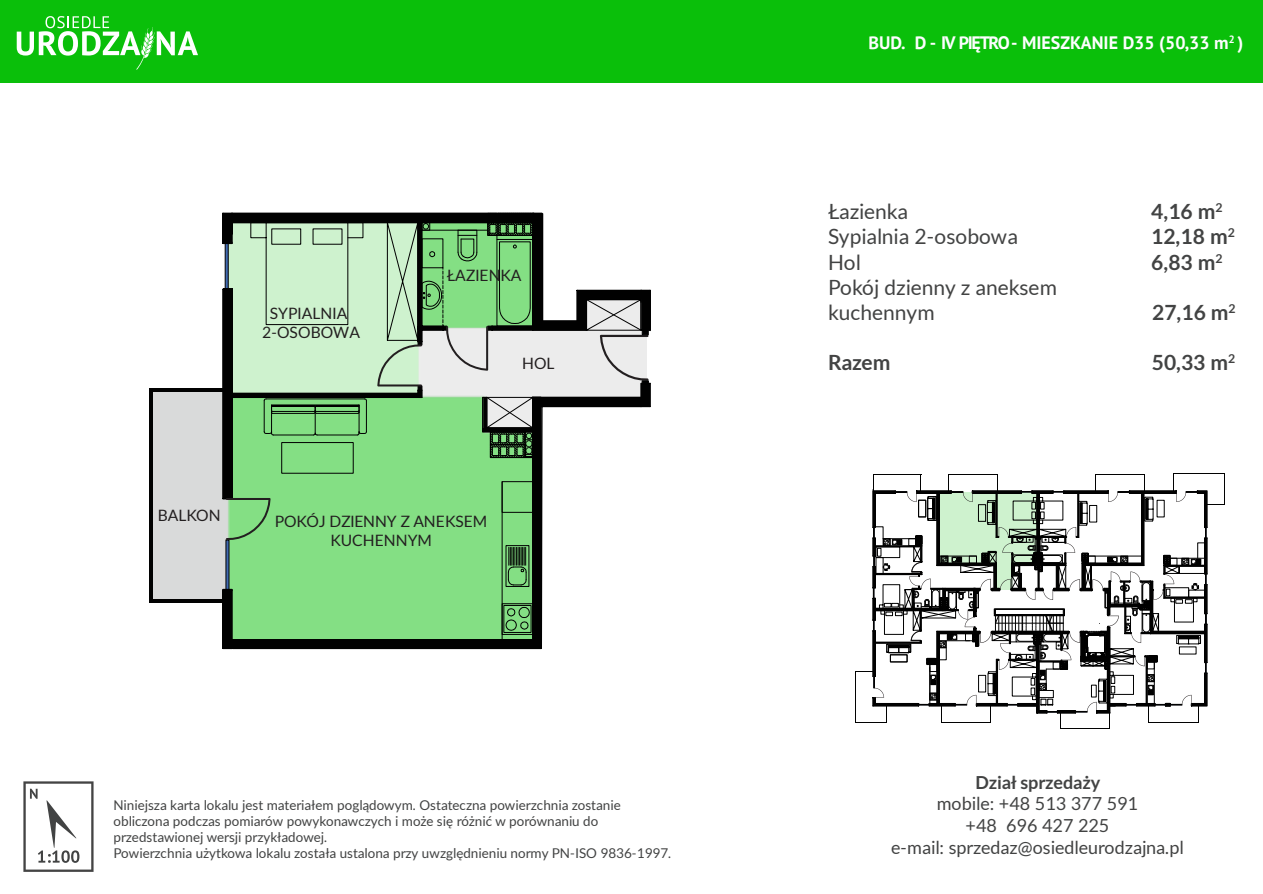
<style>
.page{position:relative;width:1263px;height:894px;background:#fff}
.page>*{position:absolute;margin:0;border:0;box-sizing:border-box;transform-origin:0 0}
.t1{font:21px/25.2px "Lato";color:#424343}
.t2{font:700 21px "Lato";color:#424343}
.t3{font:18px/21.6px "Lato";color:#424343;text-align:center}
.t4{font:700 18px "PT Sans";color:#fdfefe}
.t5{font:700 18px "Lato";letter-spacing:-.005em;color:#424343}
.t6{font:15.6px/18.8px "Lato";color:#231f20;text-align:center}
.t7{font:15.6px "Lato";letter-spacing:-.02em;color:#231f20}
.t8{font:13.5px/16.2px "Lato";color:#424343}
</style>
<div class="page">
<svg style="left:23px;top:781px;width:71px;height:91px"></svg>
<div style="left:0;top:0;width:1262px;height:82px;background:#0abf0a"></div>
<svg style="left:17px;top:16px;width:181px;height:54px"></svg>
<img style="left:150px;top:223px;width:227px;height:416px">
<hr style="left:226px;top:540px;width:3px;height:60px;background:#406ab2">
<svg style="left:225px;top:244px;width:4px;height:45px"></svg>
<hr style="left:231px;top:590px;width:2px;height:58px;background:#000">
<hr style="left:231px;top:289px;width:2px;height:210px;background:#000">
<hr style="left:231px;top:223px;width:2px;height:20px;background:#000">
<hr style="left:231px;top:213px;width:2px;height:21px;background:#000">
<hr style="left:222px;top:213px;width:2px;height:30px;background:#000">
<hr style="left:222px;top:289px;width:2px;height:210px;background:#000">
<hr style="left:222px;top:590px;width:2px;height:58px;background:#000">
<hr style="left:233px;top:648px;width:308px;height:1px;background:#000">
<hr style="left:233px;top:222px;width:301px;height:1px;background:#000">
<hr style="left:232px;top:393px;width:186px;height:1px;background:#000">
<hr style="left:232px;top:397px;width:190px;height:1px;background:#000">
<svg style="left:250px;top:223px;width:99px;height:102px;background:#c3e5c3"></svg>
<div style="left:347px;top:222px;width:16px;height:16px;border:1px solid #000"></div>
<hr style="left:272px;top:405px;width:87px;height:1px;background:#000">
<hr style="left:273px;top:413px;width:41px;height:1px;background:#000">
<hr style="left:273px;top:411px;width:41px;height:1px;background:#000">
<hr style="left:273px;top:406px;width:41px;height:1px;background:#000">
<hr style="left:273px;top:435px;width:40px;height:1px;background:#000">
<hr style="left:266px;top:399px;width:98px;height:1px;background:#000">
<hr style="left:317px;top:413px;width:41px;height:1px;background:#000">
<hr style="left:317px;top:411px;width:41px;height:1px;background:#000">
<hr style="left:317px;top:406px;width:41px;height:1px;background:#000">
<hr style="left:317px;top:435px;width:40px;height:1px;background:#000">
<svg style="left:356px;top:398px;width:11px;height:38px"></svg>
<svg style="left:313px;top:405px;width:5px;height:31px"></svg>
<svg style="left:263px;top:398px;width:11px;height:38px"></svg>
<div style="left:281px;top:442px;width:73px;height:32px;border:1px solid #000"></div>
<div style="left:223px;top:213px;width:9px;height:31px;background:#010101"></div>
<div style="left:224px;top:213px;width:317px;height:9px;background:#010101"></div>
<div style="left:223px;top:289px;width:9px;height:209px;background:#010101"></div>
<hr style="left:226px;top:394px;width:196px;height:3px;background:#010101">
<div style="left:223px;top:590px;width:9px;height:58px;background:#010101"></div>
<div style="left:223px;top:639px;width:316px;height:9px;background:#010101"></div>
<svg style="left:223px;top:498px;width:48px;height:42px;background:#82c882"></svg>
<hr style="left:149px;top:599px;width:77px;height:3px;background:#010101">
<hr style="left:149px;top:389px;width:77px;height:3px;background:#010101">
<hr style="left:149px;top:389px;width:4px;height:213px;background:#010101">
<svg style="left:377px;top:213px;width:274px;height:437px"></svg>
<hr style="left:482px;top:428px;width:54px;height:4px;background:#010101">
<svg style="left:483px;top:397px;width:4px;height:31px"></svg>
<hr style="left:1060px;top:729px;width:50px;height:1px;background:#010101">
<svg style="left:855px;top:473px;width:370px;height:256px"></svg>
<p class="t6" style="left:262px;top:304px;width:99px">SYPIALNIA<br>2-OSOBOWA</p>
<p class="t7" style="left:447px;top:267px;width:76px">ŁAZIENKA</p>
<p class="t6" style="left:522px;top:354px;width:34px">HOL</p>
<p class="t6" style="left:158px;top:506px;width:64px">BALKON</p>
<p class="t6" style="left:275px;top:512px;width:214px">POKÓJ DZIENNY Z ANEKSEM<br>KUCHENNYM</p>
<p class="t8" style="left:113px;top:797px;width:559px">Niniejsza karta lokalu jest materiałem poglądowym. Ostateczna powierzchnia zostanie obliczona podczas pomiarów powykonawczych i może się różnić w porównaniu do przedstawionej wersji przykładowej.<br>Powierzchnia użytkowa lokalu została ustalona przy uwzględnieniu normy PN-ISO 9836-1997.</p>
<h2 class="t4" style="left:869px;top:31px;width:376px">BUD. D - IV PIĘTRO- MIESZKANIE D35 (50,33 m<sup>2</sup> )</h2>
<h1 class="t1" style="left:828px;top:199px;width:82px">Łazienka</h1>
<h1 class="t2" style="left:1151px;top:199px;width:73px">4,16 m<sup>2</sup></h1>
<h1 class="t1" style="left:828px;top:224px;width:191px">Sypialnia 2-osobowa</h1>
<h1 class="t2" style="left:1151px;top:225px;width:85px">12,18 m<sup>2</sup></h1>
<h1 class="t1" style="left:828px;top:249px;width:35px">Hol</h1>
<h1 class="t2" style="left:1151px;top:250px;width:73px">6,83 m<sup>2</sup></h1>
<h1 class="t1" style="left:828px;top:274px;width:230px">Pokój dzienny z aneksem kuchennym</h1>
<h1 class="t2" style="left:1152px;top:300px;width:85px">27,16 m<sup>2</sup></h1>
<h1 class="t2" style="left:828px;top:351px;width:64px">Razem</h1>
<h1 class="t2" style="left:1152px;top:351px;width:85px">50,33 m<sup>2</sup></h1>
<h2 class="t5" style="left:975px;top:772px;width:126px">Dział sprzedaży</h2>
<h2 class="t3" style="left:891px;top:793px;width:295px">mobile: +48 513 377 591<br>+48 696 427 225<br>e-mail: sprzedaz@osiedleurodzajna.pl</h2>
</div>
